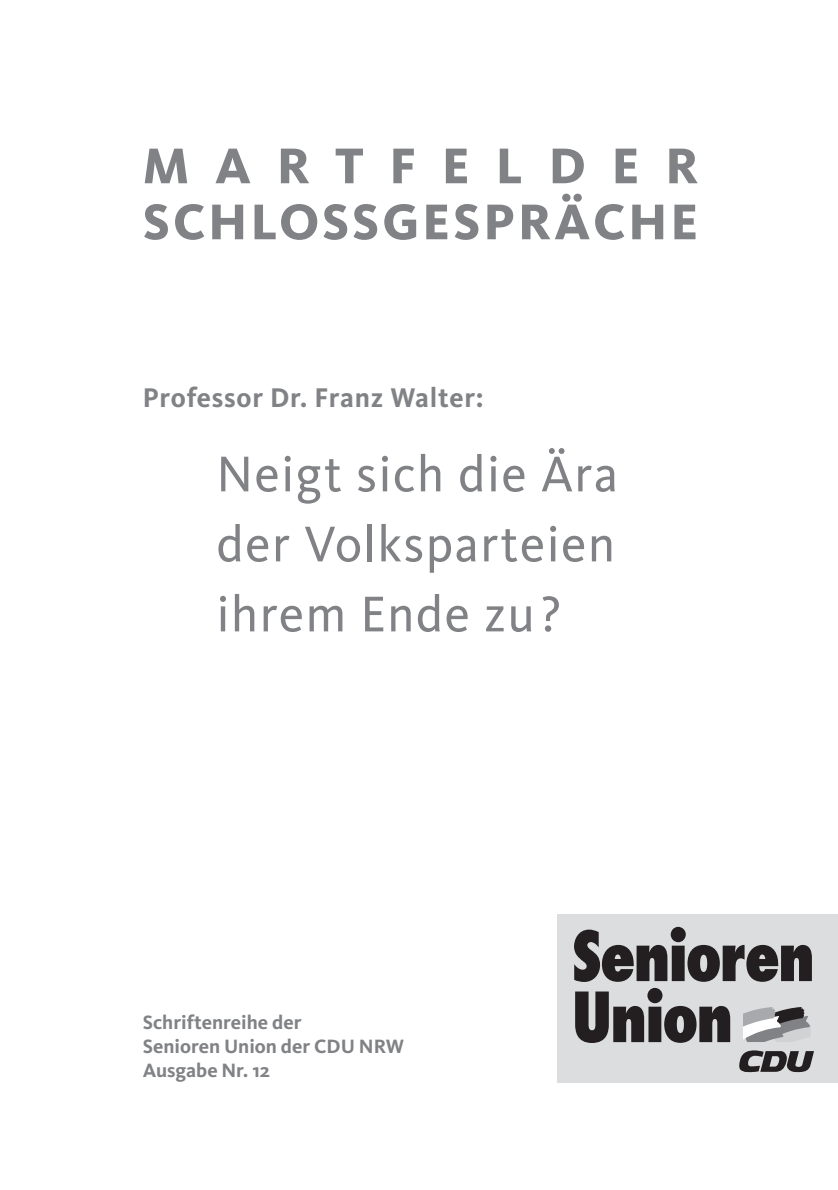
<style>
.page{position:relative;width:838px;height:1190px;background:#fff}
.page>*{position:absolute;margin:0;border:0;box-sizing:border-box;transform-origin:0 0}
.t1{font:800 condensed 67.2px/61px "Futura";letter-spacing:-.04em;color:#231f20}
.t2{font:52px/70px "CDU Kievit";letter-spacing:.03em;color:#808285;text-align:justify}
.t3{font:800 52px/56px "CDU Kievit";letter-spacing:.06em;color:#808285}
.t4{font:700 28px "CDU Kievit";letter-spacing:.03em;color:#808285}
.t5{font:700 20px/24px "CDU Kievit";color:#808285}
</style>
<div class="page">
<div style="left:557px;top:914px;width:281px;height:169px;background:#dcdddf"></div>
<svg style="left:743px;top:1007px;width:67px;height:35px"></svg>
<svg style="left:739px;top:1050px;width:75px;height:22px"></svg>
<h2 class="t3" style="left:143px;top:143px;width:557px">MARTFELDER<br>SCHLOSSGESPRÄCHE</h2>
<h3 class="t4" style="left:143px;top:387px;width:343px">Professor Dr. Franz Walter:</h3>
<h2 class="t2" style="left:216px;top:444px;width:403px">Neigt sich die Ära der Volksparteien ihrem Ende zu?</h2>
<p class="t5" style="left:143px;top:1012px;width:263px">Schriftenreihe der<br>Senioren Union der CDU NRW<br>Ausgabe Nr. 12</p>
<h1 class="t1" style="left:572px;top:931px;width:245px">Senioren<br>Union</h1>
</div>
